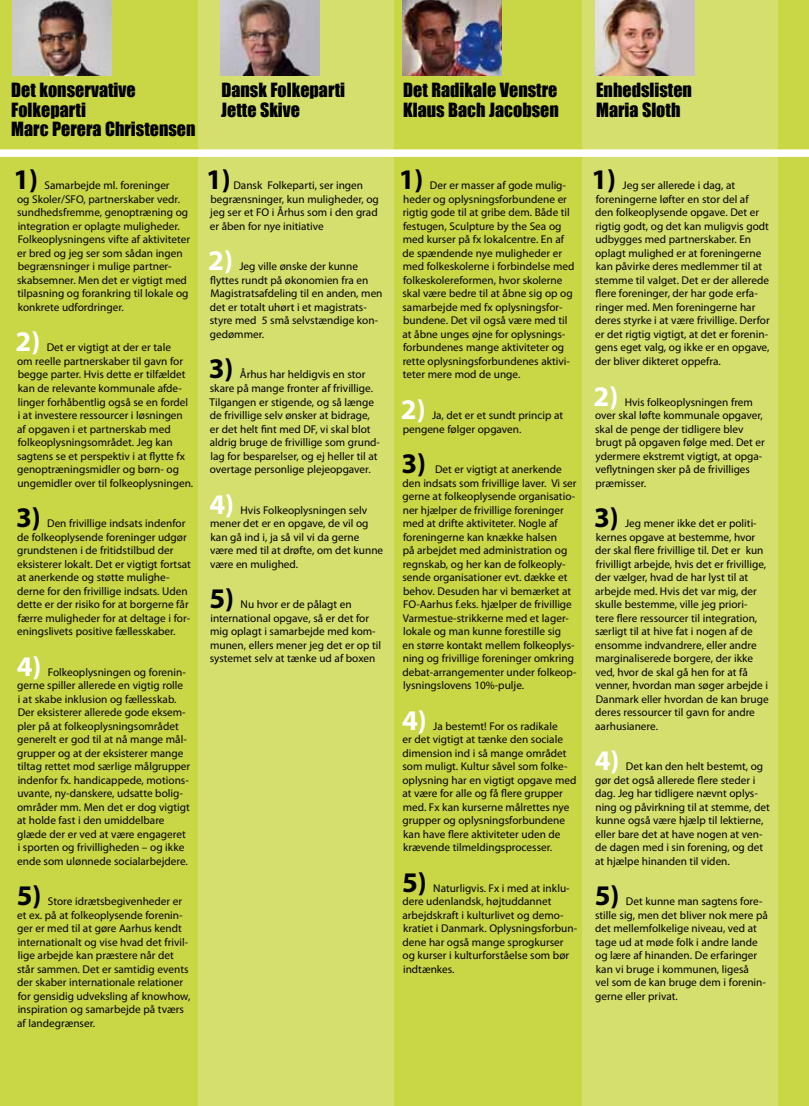
<style>
.page{position:relative;width:809px;height:1106px;background:#fff}
.page>*{position:absolute;margin:0;border:0;box-sizing:border-box;transform-origin:0 0}
.t1{font:700 28.5px "Myriad Pro";color:#000}
.t2{font:700 28.5px "Myriad Pro";color:#fff}
.t3{font:18px/19.5px "Impact";color:#000}
.t4{font:11.25px/13.5px "Myriad Pro";color:#000}
</style>
<div class="page">
<div style="left:0;top:0;width:808px;height:1106px;background:#c9d646"></div>
<hr style="left:0;top:0;width:1px;height:1106px;background:#fff">
<div style="left:198px;top:0;width:196px;height:1106px;background:#d4df6e"></div>
<div style="left:582px;top:0;width:195px;height:1106px;background:#d4df6e"></div>
<div style="left:0;top:149px;width:808px;height:8px;background:#fff"></div>
<img style="left:12px;top:0;width:100px;height:75px">
<img style="left:220px;top:0;width:99px;height:75px">
<img style="left:402px;top:0;width:99px;height:75px">
<img style="left:595px;top:0;width:99px;height:75px">
<h2 class="t3" style="left:11px;top:80px;width:186px">Det konservative<br>Folkeparti<br>Marc Perera Christensen</h2>
<h2 class="t3" style="left:221px;top:80px;width:125px">Dansk Folkeparti<br>Jette Skive</h2>
<h2 class="t3" style="left:403px;top:80px;width:157px">Det Radikale Venstre<br>Klaus Bach Jacobsen</h2>
<h2 class="t3" style="left:595px;top:80px;width:97px">Enhedslisten<br>Maria Sloth</h2>
<h1 class="t1" style="left:13px;top:161px;width:26px">1)</h1>
<p class="t4" style="left:17px;top:179px;width:174px;text-indent:27px">Samarbejde ml. foreninger<br>og Skoler/SFO, partnerskaber vedr. sundhedsfremme, genoptræning og integration er oplagte muligheder.<br>Folkeoplysningens vifte af aktiviteter er bred og jeg ser som sådan ingen begrænsninger i mulige partner&shy;skabsemner. Men det er vigtigt med tilpasning og forankring til lokale og konkrete udfordringer.</p>
<h1 class="t2" style="left:16px;top:323px;width:26px">2)</h1>
<p class="t4" style="left:17px;top:341px;width:177px;text-indent:30px">Det er vigtigt at der er tale<br>om reelle partnerskaber til gavn for begge parter. Hvis dette er tilfældet kan de relevante kommunale afde&shy;linger forhåbentlig også se en fordel<br>i at investere ressourcer i løsningen af opgaven i et partnerskab med folkeoplysningsområdet. Jeg kan sagtens se et perspektiv i at flytte fx genoptræningsmidler og børn- og ungemidler over til folkeoplysningen.</p>
<h1 class="t1" style="left:16px;top:499px;width:26px">3)</h1>
<p class="t4" style="left:17px;top:516px;width:175px;text-indent:30px">Den frivillige indsats indenfor de folkeoplysende foreninger udgør grundstenen i de fritidstilbud der eksisterer lokalt. Det er vigtigt fortsat at anerkende og støtte mulighe&shy;derne for den frivillige indsats. Uden dette er der risiko for at borgerne får færre muligheder for at deltage i for&shy;eningslivets positive fællesskaber.</p>
<h1 class="t2" style="left:17px;top:647px;width:26px">4)</h1>
<p class="t4" style="left:17px;top:665px;width:174px;text-indent:31px">Folkeoplysningen og forenin&shy;gerne spiller allerede en vigtig rolle<br>i at skabe inklusion og fællesskab.<br>Der eksisterer allerede gode eksem&shy;pler på at folkeoplysningsområdet generelt er god til at nå mange mål&shy;grupper og at der eksisterer mange tiltag rettet mod særlige målgrupper indenfor fx. handicappede, motions&shy;uvante, ny-danskere, udsatte bolig&shy;områder mm. Men det er dog vigtigt at holde fast i den umiddelbare glæde der er ved at være engageret i sporten og frivilligheden – og ikke ende som ulønnede socialarbejdere.</p>
<h1 class="t1" style="left:17px;top:877px;width:26px">5)</h1>
<p class="t4" style="left:17px;top:894px;width:175px;text-indent:31px">Store idrætsbegivenheder er et ex. på at folkeoplysende forenin&shy;ger er med til at gøre Aarhus kendt internationalt og vise hvad det frivil&shy;lige arbejde kan præstere når det står sammen. Det er samtidig events der skaber internationale relationer for gensidig udveksling af knowhow, inspiration og samarbejde på tværs af landegrænser.</p>
<h1 class="t1" style="left:206px;top:161px;width:26px">1)</h1>
<p class="t4" style="left:210px;top:179px;width:170px;text-indent:24px">Dansk Folkeparti, ser ingen begrænsninger, kun muligheder, og jeg ser et FO i Århus som i den grad er åben for nye initiative</p>
<h1 class="t2" style="left:208px;top:242px;width:26px">2)</h1>
<p class="t4" style="left:210px;top:260px;width:174px;text-indent:30px">Jeg ville ønske der kunne flyttes rundt på økonomien fra en<br>Magistratsafdeling til en anden, men det er totalt uhørt i et magistrats&shy;styre med 5 små selvstændige kon&shy;gedømmer.</p>
<h1 class="t1" style="left:208px;top:350px;width:26px">3)</h1>
<p class="t4" style="left:209px;top:368px;width:172px;text-indent:30px">Århus har heldigvis en stor skare på mange fronter af frivillige.<br>Tilgangen er stigende, og så længe de frivillige selv ønsker at bidrage, er det helt fint med DF, vi skal blot aldrig bruge de frivillige som grund&shy;lag for besparelser, og ej heller til at overtage personlige plejeopgaver.</p>
<h1 class="t2" style="left:209px;top:485px;width:26px">4)</h1>
<p class="t4" style="left:210px;top:503px;width:174px;text-indent:30px">Hvis Folkeoplysningen selv mener det er en opgave, de vil og kan gå ind i, ja så vil vi da gerne være med til at drøfte, om det kunne være en mulighed.</p>
<h1 class="t1" style="left:209px;top:580px;width:26px">5)</h1>
<p class="t4" style="left:210px;top:597px;width:173px;text-indent:31px">Nu hvor er de pålagt en international opgave, så er det for mig oplagt i samarbejde med kom&shy;munen, ellers mener jeg det er op til systemet selv at tænke ud af boxen</p>
<h1 class="t1" style="left:398px;top:161px;width:26px">1)</h1>
<p class="t4" style="left:402px;top:179px;width:173px;text-indent:27px">Der er masser af gode mulig&shy;heder og oplysningsforbundene er rigtig gode til at gribe dem. Både til festugen, Sculpture by the Sea og med kurser på fx lokalcentre. En af de spændende nye muligheder er med folkeskolerne i forbindelse med folkeskolereformen, hvor skolerne skal være bedre til at åbne sig op og samarbejde med fx oplysningsfor&shy;bundene. Det vil også være med til at åbne unges øjne for oplysnings&shy;forbundenes mange aktiviteter og rette oplysningsforbundenes aktivi&shy;teter mere mod de unge.</p>
<h1 class="t2" style="left:400px;top:391px;width:26px">2)</h1>
<p class="t4" style="left:402px;top:408px;width:162px;text-indent:29px">Ja, det er et sundt princip at pengene følger opgaven.</p>
<h1 class="t1" style="left:401px;top:445px;width:26px">3)</h1>
<p class="t4" style="left:402px;top:462px;width:175px;text-indent:33px">Det er vigtigt at anerkende den indsats som frivillige laver. Vi ser gerne at folkeoplysende organisatio&shy;ner hjælper de frivillige foreninger med at drifte aktiviteter. Nogle af foreningerne kan knække halsen<br>på arbejdet med administration og regnskab, og her kan de folkeoply&shy;sende organisationer evt. dække et behov. Desuden har vi bemærket at FO-Aarhus f.eks. hjælper de frivillige Varmestue-strikkerne med et lager&shy;lokale og man kunne forestille sig<br>en større kontakt mellem folkeoplys&shy;ning og frivillige foreninger omkring debat-arrangementer under folkeop&shy;lysningslovens 10%-pulje.</p>
<h1 class="t2" style="left:402px;top:701px;width:26px">4)</h1>
<p class="t4" style="left:402px;top:719px;width:175px;text-indent:31px">Ja bestemt! For os radikale<br>er det vigtigt at tænke den sociale dimension ind i så mange området som muligt. Kultur såvel som folke&shy;oplysning har en vigtigt opgave med at være for alle og få flere grupper med. Fx kan kurserne målrettes nye grupper og oplysningsforbundene kan have flere aktiviteter uden de krævende tilmeldingsprocesser.</p>
<h1 class="t1" style="left:402px;top:863px;width:26px">5)</h1>
<p class="t4" style="left:402px;top:881px;width:176px;text-indent:31px">Naturligvis. Fx i med at inklu&shy;dere udenlandsk, højtuddannet arbejdskraft i kulturlivet og demo&shy;kratiet i Danmark. Oplysningsforbun&shy;dene har også mange sprogkurser og kurser i kulturforståelse som bør indtænkes.</p>
<h1 class="t1" style="left:591px;top:161px;width:26px">1)</h1>
<p class="t4" style="left:594px;top:179px;width:176px;text-indent:27px">Jeg ser allerede i dag, at foreningerne løfter en stor del af<br>den folkeoplysende opgave. Det er rigtig godt, og det kan muligvis godt udbygges med partnerskaber. En oplagt mulighed er at foreningerne kan påvirke deres medlemmer til at stemme til valget. Det er der allerede flere foreninger, der har gode erfa&shy;ringer med. Men foreningerne har deres styrke i at være frivillige. Derfor er det rigtig vigtigt, at det er forenin&shy;gens eget valg, og ikke er en opgave, der bliver dikteret oppefra.</p>
<h1 class="t2" style="left:593px;top:377px;width:26px">2)</h1>
<p class="t4" style="left:594px;top:395px;width:171px;text-indent:30px">Hvis folkeoplysningen frem over skal løfte kommunale opgaver, skal de penge der tidligere blev brugt på opgaven følge med. Det er ydermere ekstremt vigtigt, at opga&shy;veflytningen sker på de frivilliges præmisser.</p>
<h1 class="t1" style="left:593px;top:499px;width:26px">3)</h1>
<p class="t4" style="left:594px;top:516px;width:175px;text-indent:30px">Jeg mener ikke det er politi&shy;kernes opgave at bestemme, hvor der skal flere frivillige til. Det er kun frivilligt arbejde, hvis det er frivillige, der vælger, hvad de har lyst til at arbejde med. Hvis det var mig, der skulle bestemme, ville jeg priori&shy;tere flere ressourcer til integration, særligt til at hive fat i nogen af de ensomme indvandrere, eller andre marginaliserede borgere, der ikke ved, hvor de skal gå hen for at få venner, hvordan man søger arbejde i Danmark eller hvordan de kan bruge deres ressourcer til gavn for andre aarhusianere.</p>
<h1 class="t2" style="left:594px;top:742px;width:26px">4)</h1>
<p class="t4" style="left:594px;top:759px;width:176px;text-indent:31px">Det kan den helt bestemt, og gør det også allerede flere steder i dag. Jeg har tidligere nævnt oplys&shy;ning og påvirkning til at stemme, det kunne også være hjælp til lektierne, eller bare det at have nogen at ven&shy;de dagen med i sin forening, og det at hjælpe hinanden til viden.</p>
<h1 class="t1" style="left:594px;top:877px;width:26px">5)</h1>
<p class="t4" style="left:594px;top:894px;width:174px;text-indent:31px">Det kunne man sagtens fore&shy;stille sig, men det bliver nok mere på det mellemfolkelige niveau, ved at tage ud at møde folk i andre lande og lære af hinanden. De erfaringer kan vi bruge i kommunen, ligeså<br>vel som de kan bruge dem i forenin&shy;gerne eller privat.</p>
</div>
